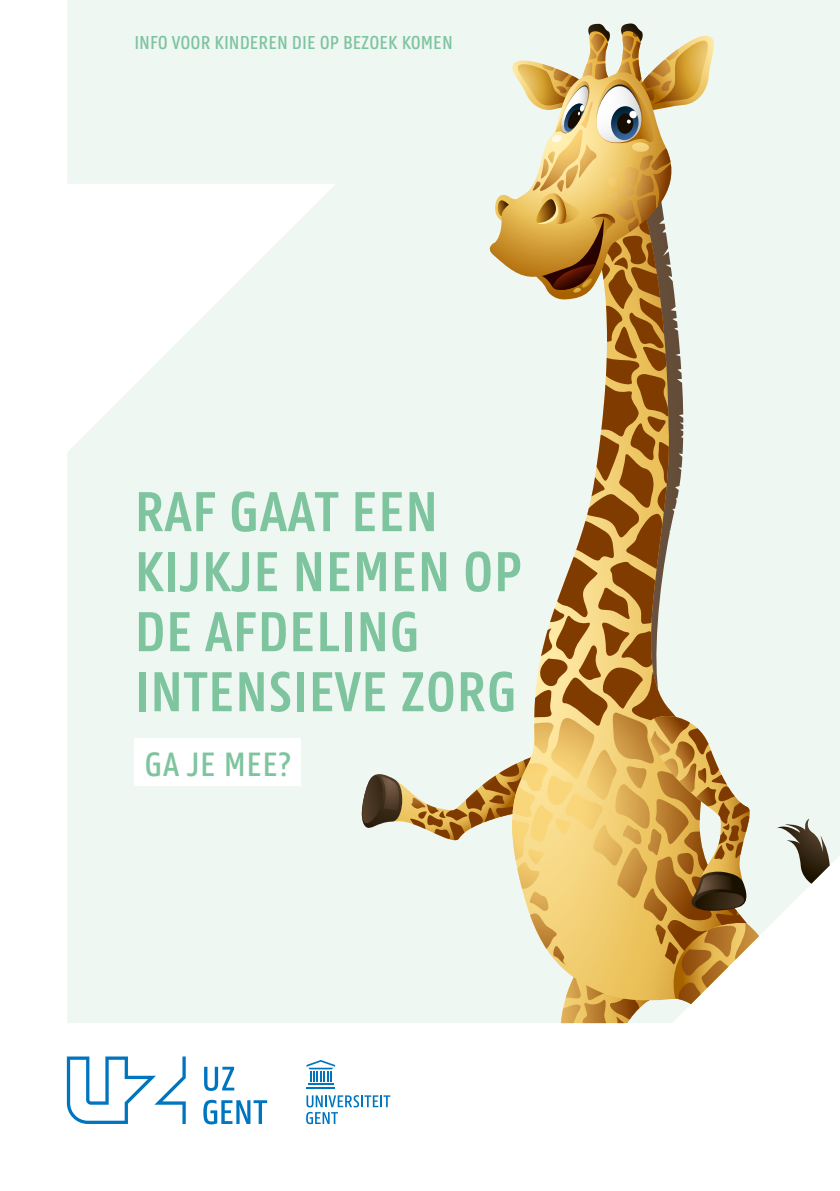
<style>
.page{position:relative;width:840px;height:1191px;background:#fff}
.page>*{position:absolute;margin:0;border:0;box-sizing:border-box;transform-origin:0 0}
.t1{font:600 60px/60px "U Gent Panno Text";color:#7dc49f}
.t2{font:500 36px "U Gent Panno Text";letter-spacing:.01em;color:#7dc49f}
.t3{font:500 20px "U Gent Panno Text";color:#7dc49f}
</style>
<div class="page">
<svg style="left:306px;top:1060px;width:29px;height:28px"></svg>
<svg style="left:306px;top:1095px;width:84px;height:29px"></svg>
<svg style="left:67px;top:1056px;width:119px;height:68px"></svg>
<svg style="left:204px;top:1066px;width:30px;height:25px"></svg>
<svg style="left:203px;top:1099px;width:64px;height:25px"></svg>
<div style="left:67px;top:0;width:772px;height:1023px;background:#eff7f2"></div>
<svg style="left:491px;top:200px;width:255px;height:512px"></svg>
<svg style="left:356px;top:712px;width:479px;height:311px"></svg>
<div style="left:484px;top:72px;width:10px;height:228px;background:#eff7f2"></div>
<svg style="left:494px;top:23px;width:225px;height:675px"></svg>
<svg style="left:67px;top:184px;width:269px;height:335px;fill:#eff7f2"></svg>
<div style="left:134px;top:738px;width:167px;height:48px;background:#fff"></div>
<p class="t3" style="left:134px;top:31px;width:320px">INFO VOOR KINDEREN DIE OP BEZOEK KOMEN</p>
<p class="t1" style="left:134px;top:481px;width:389px">RAF GAAT EEN<br>KIJKJE NEMEN OP<br>DE AFDELING<br>INTENSIEVE ZORG</p>
<p class="t2" style="left:144px;top:742px;width:148px">GA JE MEE?</p>
</div>
